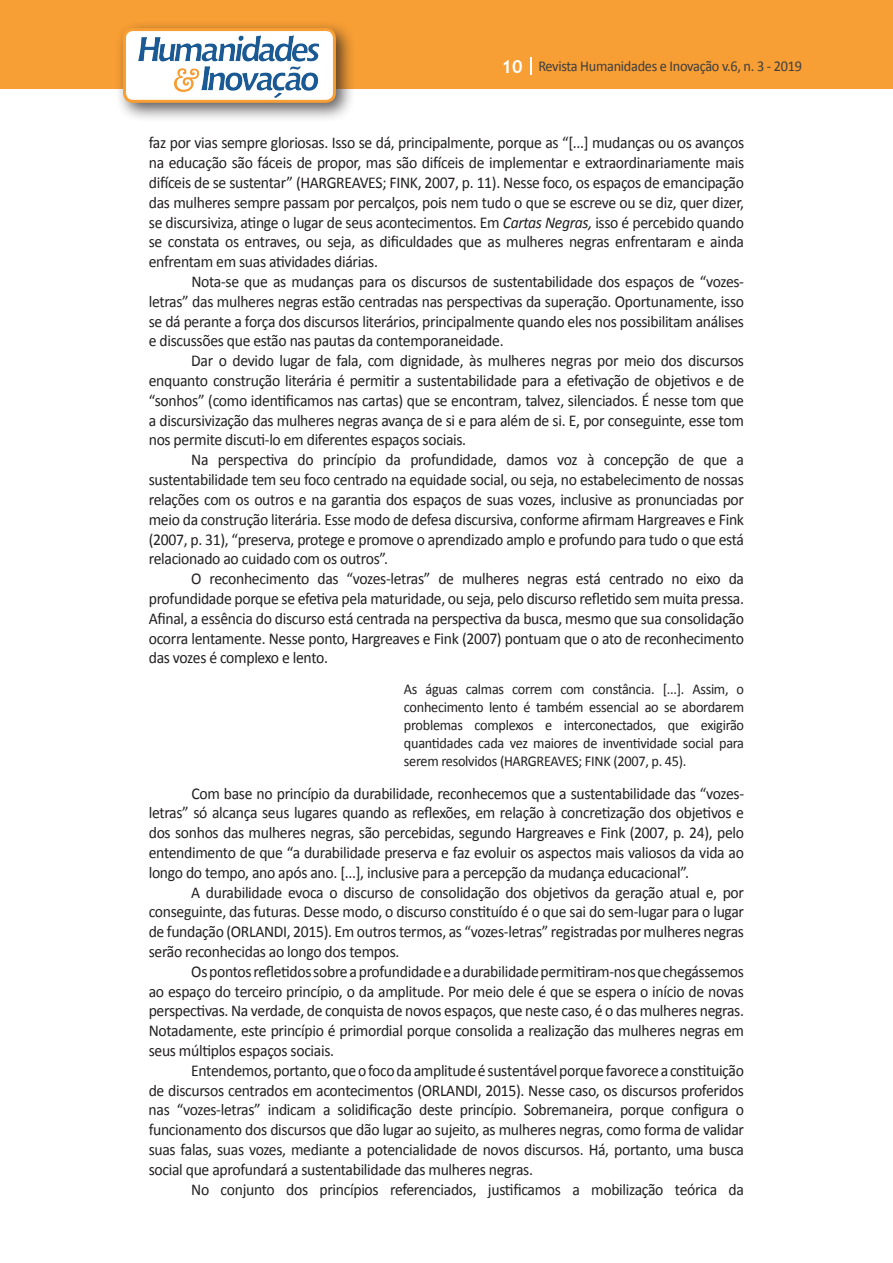
<style>
.page{position:relative;width:893px;height:1263px;background:#fff}
.page>*{position:absolute;margin:0;border:0;box-sizing:border-box;transform-origin:0 0}
.t1{font:16.5px/19.8px "Calibri";letter-spacing:-.02em;color:#231f20;text-align:justify;scale:.95 1}
.t2{font:15px/18px "Calibri";letter-spacing:-.02em;color:#231f20;text-align:justify;scale:.95 1}
.t3{font:15px "Calibri";letter-spacing:-.02em;color:#3e3e3f;scale:.95 1}
.s1{font-family:"Trebuchet MS";font-weight:700;font-size:18px;color:#fff}
.s2{font-style:italic}
</style>
<div class="page">
<div style="left:0;top:0;width:893px;height:88px;background:#f79e34"></div>
<svg style="left:530px;top:57px;width:2px;height:18px"></svg>
<div style="left:115px;top:20px;width:241px;height:103px;background:#231f20;opacity:.75"></div>
<div style="left:125px;top:30px;width:209px;height:71px;background:#fff;border-radius:9px"></div>
<img style="left:138px;top:35px;width:181px;height:62px">
<div style="left:123px;top:28px;width:213px;height:75px;border:3px solid #f79e34;border-radius:9px"></div>
<p class="t3" style="left:501px;top:57px;width:318px"><span class="s1">10</span> Revista Humanidades e Inovação v.6, n. 3 - 2019</p>
<p class="t1" style="left:149px;top:133px;width:628px">faz por vias sempre gloriosas. Isso se dá, principalmente, porque as “[...] mudanças ou os avanços na educação são fáceis de propor, mas são difíceis de implementar e extraordinariamente mais difíceis de se sustentar” (HARGREAVES; FINK, 2007, p. 11). Nesse foco, os espaços de emancipação das mulheres sempre passam por percalços, pois nem tudo o que se escreve ou se diz, quer dizer, se discursiviza, atinge o lugar de seus acontecimentos. Em <span class="s2">Cartas Negras,</span> isso é percebido quando se constata os entraves, ou seja, as dificuldades que as mulheres negras enfrentaram e ainda enfrentam em suas atividades diárias.</p>
<p class="t1" style="left:149px;top:272px;width:628px;text-indent:43px">Nota-se que as mudanças para os discursos de sustentabilidade dos espaços de “vozes&shy;letras” das mulheres negras estão centradas nas perspectivas da superação. Oportunamente, isso se dá perante a força dos discursos literários, principalmente quando eles nos possibilitam análises e discussões que estão nas pautas da contemporaneidade.</p>
<p class="t1" style="left:149px;top:351px;width:628px;text-indent:43px">Dar o devido lugar de fala, com dignidade, às mulheres negras por meio dos discursos enquanto construção literária é permitir a sustentabilidade para a efetivação de objetivos e de “sonhos” (como identificamos nas cartas) que se encontram, talvez, silenciados. É nesse tom que a discursivização das mulheres negras avança de si e para além de si. E, por conseguinte, esse tom nos permite discuti-lo em diferentes espaços sociais.</p>
<p class="t1" style="left:149px;top:450px;width:628px;text-indent:43px">Na perspectiva do princípio da profundidade, damos voz à concepção de que a sustentabilidade tem seu foco centrado na equidade social, ou seja, no estabelecimento de nossas relações com os outros e na garantia dos espaços de suas vozes, inclusive as pronunciadas por meio da construção literária. Esse modo de defesa discursiva, conforme afirmam Hargreaves e Fink (2007, p. 31), “preserva, protege e promove o aprendizado amplo e profundo para tudo o que está relacionado ao cuidado com os outros”.</p>
<p class="t1" style="left:149px;top:569px;width:628px;text-indent:43px">O reconhecimento das “vozes-letras” de mulheres negras está centrado no eixo da profundidade porque se efetiva pela maturidade, ou seja, pelo discurso refletido sem muita pressa.<br>Afinal, a essência do discurso está centrada na perspectiva da busca, mesmo que sua consolidação ocorra lentamente. Nesse ponto, Hargreaves e Fink (2007) pontuam que o ato de reconhecimento das vozes é complexo e lento.</p>
<p class="t2" style="left:404px;top:680px;width:360px">As águas calmas correm com constância. [...]. Assim, o conhecimento lento é também essencial ao se abordarem problemas complexos e interconectados, que exigirão quantidades cada vez maiores de inventividade social para serem resolvidos (HARGREAVES; FINK (2007, p. 45).</p>
<p class="t1" style="left:149px;top:783px;width:628px;text-indent:43px">Com base no princípio da durabilidade, reconhecemos que a sustentabilidade das “vozes&shy;letras” só alcança seus lugares quando as reflexões, em relação à concretização dos objetivos e dos sonhos das mulheres negras, são percebidas, segundo Hargreaves e Fink (2007, p. 24), pelo entendimento de que “a durabilidade preserva e faz evoluir os aspectos mais valiosos da vida ao longo do tempo, ano após ano. [...], inclusive para a percepção da mudança educacional”.</p>
<p class="t1" style="left:149px;top:882px;width:628px;text-indent:43px">A durabilidade evoca o discurso de consolidação dos objetivos da geração atual e, por conseguinte, das futuras. Desse modo, o discurso constituído é o que sai do sem-lugar para o lugar de fundação (ORLANDI, 2015). Em outros termos, as “vozes-letras” registradas por mulheres negras serão reconhecidas ao longo dos tempos.</p>
<p class="t1" style="left:149px;top:961px;width:628px;text-indent:43px">Ospontosrefletidossobreaprofundidadeeadurabilidadepermitiram-nosquechegássemos ao espaço do terceiro princípio, o da amplitude. Por meio dele é que se espera o início de novas perspectivas. Na verdade, de conquista de novos espaços, que neste caso, é o das mulheres negras.<br>Notadamente, este princípio é primordial porque consolida a realização das mulheres negras em seus múltiplos espaços sociais.</p>
<p class="t1" style="left:149px;top:1060px;width:628px;text-indent:43px">Entendemos,portanto,queofocodaamplitudeésustentávelporquefavoreceaconstituição de discursos centrados em acontecimentos (ORLANDI, 2015). Nesse caso, os discursos proferidos nas “vozes-letras” indicam a solidificação deste princípio. Sobremaneira, porque configura o funcionamento dos discursos que dão lugar ao sujeito, as mulheres negras, como forma de validar suas falas, suas vozes, mediante a potencialidade de novos discursos. Há, portanto, uma busca social que aprofundará a sustentabilidade das mulheres negras.</p>
<p class="t1" style="left:191px;top:1179px;width:583px">No conjunto dos princípios referenciados, justificamos a mobilização teórica da</p>
</div>
